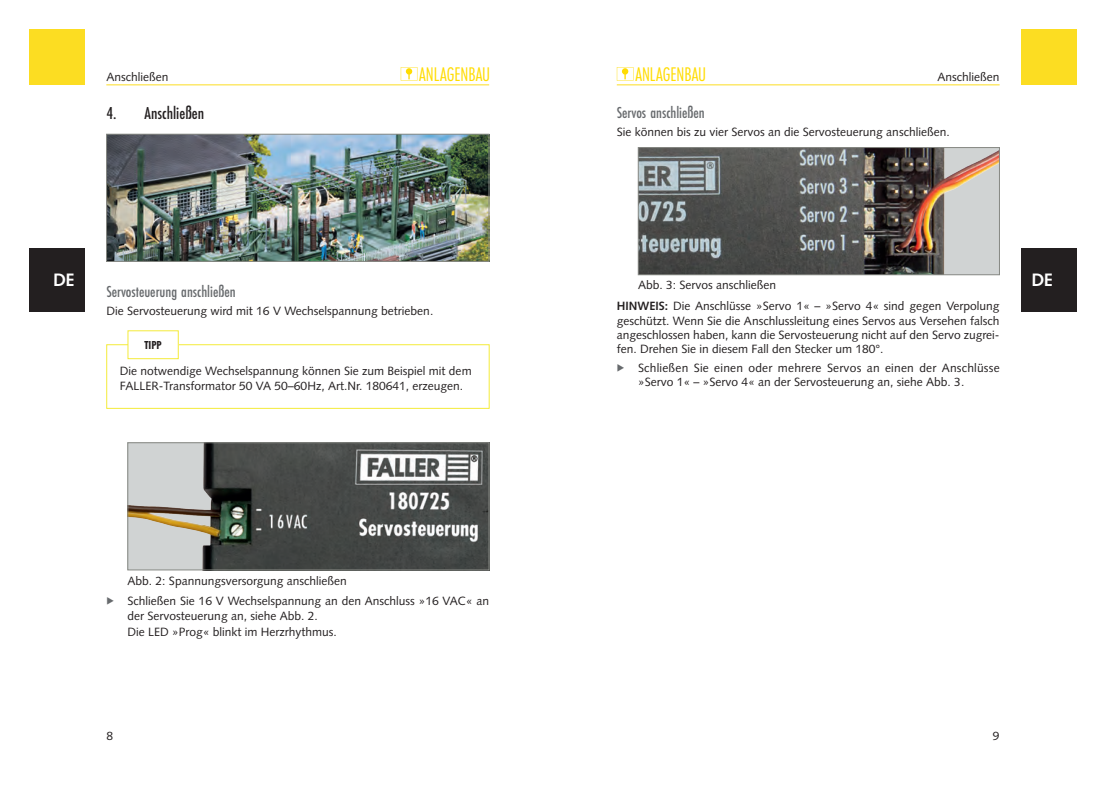
<style>
.page{position:relative;width:1106px;height:808px;background:#fff}
.page>*{position:absolute;margin:0;border:0;box-sizing:border-box;transform-origin:0 0}
.t1{font:20.55px "Futura EF Light Con";color:#ffdc01}
.t2{font:18px "Futura EF Medium Con";color:#231f20}
.t3{font:700 18px "Syntax LT Std";color:#fff}
.t4{font:16.5px "Futura EF Medium Con";color:#676a6d}
.t5{font:12px/14.4px "Syntax LT Std";color:#231f20}
.t6{font:12px "Futura EF Bold Con";color:#231f20}
.s1{font-weight:700}
</style>
<div class="page">
<hr style="left:106px;top:85px;width:383px;height:1px;background:#fcdd22">
<hr style="left:617px;top:85px;width:382px;height:1px;background:#fcdd22">
<div style="left:30px;top:30px;width:55px;height:55px;background:#fcdd22"></div>
<div style="left:1020px;top:30px;width:56px;height:55px;background:#fcdd22"></div>
<svg style="left:617px;top:67px;width:16px;height:14px"></svg>
<div style="left:622px;top:68px;width:6px;height:7px;background:#ffdc01;border-radius:3px"></div>
<svg style="left:401px;top:67px;width:16px;height:14px"></svg>
<div style="left:406px;top:68px;width:6px;height:7px;background:#ffdc01;border-radius:3px"></div>
<div style="left:30px;top:248px;width:55px;height:63px;background:#231f20"></div>
<div style="left:1020px;top:248px;width:56px;height:63px;background:#231f20"></div>
<img style="left:640px;top:149px;width:357px;height:124px">
<div style="left:638px;top:147px;width:361px;height:128px;border:1px solid #878984"></div>
<img style="left:108px;top:136px;width:379px;height:124px">
<div style="left:106px;top:134px;width:383px;height:128px;border:1px solid #878984"></div>
<div style="left:106px;top:344px;width:383px;height:65px;border:1px solid #f4eb3a"></div>
<div style="left:128px;top:331px;width:50px;height:28px;background:#fff"></div>
<div style="left:128px;top:330px;width:51px;height:29px;border:1px solid #f4eb3a"></div>
<img style="left:130px;top:444px;width:357px;height:124px">
<div style="left:128px;top:442px;width:361px;height:128px;border:1px solid #878984"></div>
<p class="t5" style="left:106px;top:69px;width:64px">Anschließen</p>
<h1 class="t1" style="left:419px;top:63px;width:72px">ANLAGENBAU</h1>
<h1 class="t1" style="left:635px;top:63px;width:72px">ANLAGENBAU</h1>
<p class="t5" style="left:937px;top:69px;width:64px">Anschließen</p>
<h2 class="t2" style="left:106px;top:103px;width:99px">4. Anschließen</h2>
<h3 class="t4" style="left:617px;top:103px;width:90px">Servos anschließen</h3>
<p class="t5" style="left:617px;top:125px;width:334px">Sie können bis zu vier Servos an die Servosteuerung anschließen.</p>
<h2 class="t3" style="left:53px;top:270px;width:23px">DE</h2>
<h2 class="t3" style="left:1031px;top:270px;width:23px">DE</h2>
<p class="t5" style="left:617px;top:275px;width:384px;line-height:20.7px;text-indent:21px">Abb. 3: Servos anschließen<br><span class="s1">HINWEIS:</span> Die Anschlüsse »Servo 1« – »Servo 4« sind gegen Verpolung</p>
<p class="t5" style="left:617px;top:313px;width:384px;text-align:justify">geschützt. Wenn Sie die Anschlussleitung eines Servos aus Versehen falsch angeschlossen haben, kann die Servosteuerung nicht auf den Servo zugrei&shy;fen. Drehen Sie in diesem Fall den Stecker um 180°.</p>
<p class="t5" style="left:638px;top:361px;width:363px">Schließen Sie einen oder mehrere Servos an einen der Anschlüsse »Servo 1« – »Servo 4« an der Servosteuerung an, siehe Abb. 3.</p>
<h3 class="t4" style="left:106px;top:282px;width:131px">Servosteuerung anschließen</h3>
<p class="t5" style="left:106px;top:304px;width:328px">Die Servosteuerung wird mit 16 V Wechselspannung betrieben.</p>
<p class="t6" style="left:144px;top:338px;width:19px">TIPP</p>
<p class="t5" style="left:120px;top:364px;width:353px">Die notwendige Wechselspannung können Sie zum Beispiel mit dem<br>FALLER-Transformator 50 VA 50–60Hz, Art.Nr. 180641, erzeugen.</p>
<p class="t5" style="left:128px;top:570px;width:363px;line-height:20.9px">Abb. 2: Spannungsversorgung anschließen<br>Schließen Sie 16 V Wechselspannung an den Anschluss »16 VAC« an</p>
<p class="t5" style="left:128px;top:607px;width:211px;line-height:16.5px">der Servosteuerung an, siehe Abb. 2.<br>Die LED »Prog« blinkt im Herzrhythmus.</p>
<p class="t5" style="left:106px;top:729px;width:8px">8</p>
<p class="t5" style="left:993px;top:729px;width:8px">9</p>
</div>
